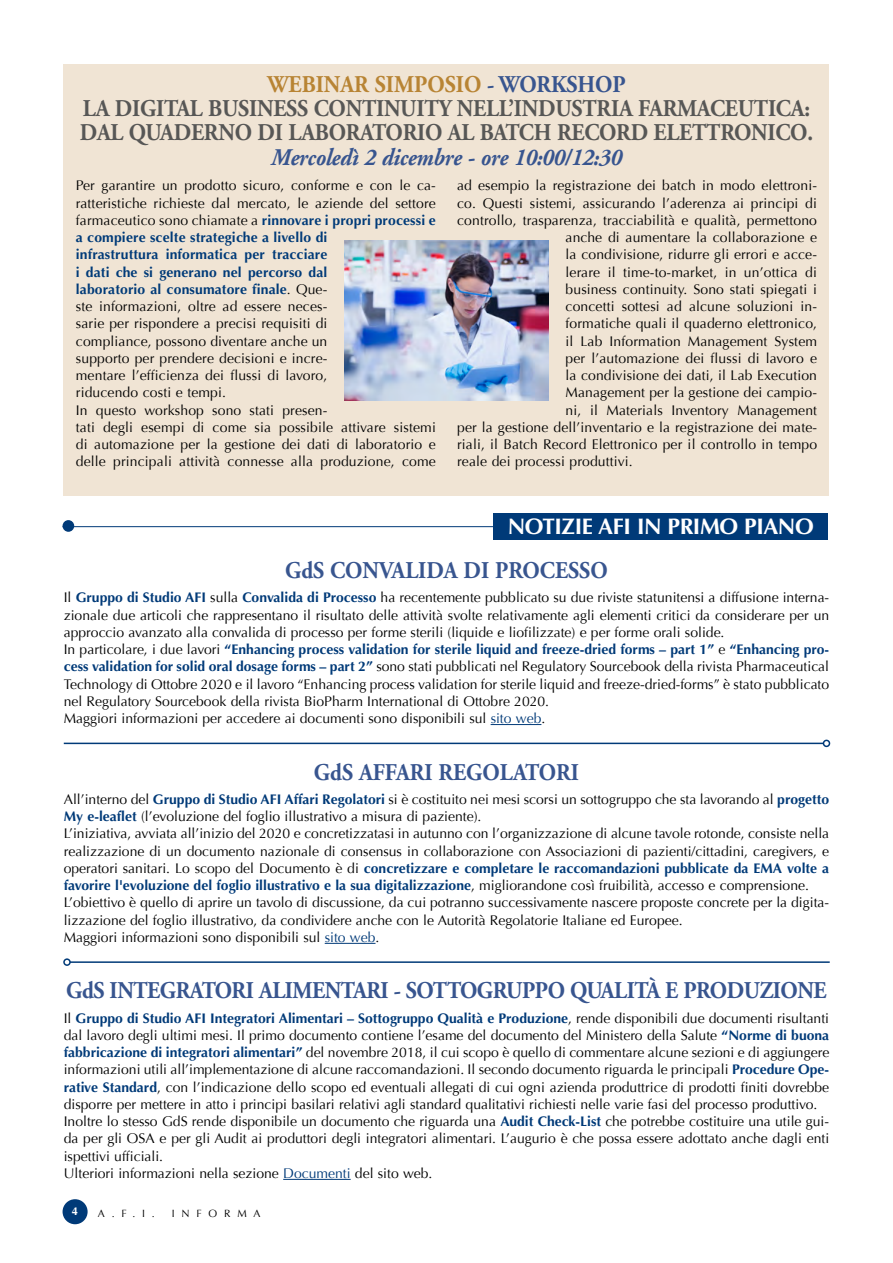
<style>
.page{position:relative;width:893px;height:1263px;background:#fff}
.page>*{position:absolute;margin:0;border:0;box-sizing:border-box;transform-origin:0 0}
.t1{font:700 24px/24px "Adobe Garamond Pro";letter-spacing:-.01em;color:#575756;text-align:center;scale:.92 1}
.t2{font:700 24px "Adobe Garamond Pro";letter-spacing:-.02em;color:#38558f;scale:.92 1}
.t3{font:700 24px "Adobe Garamond Pro";color:#38558f;scale:.92 1}
.t4{font:italic 700 24px "Adobe Garamond";letter-spacing:-.01em;color:#38558f;scale:.92 1}
.t5{font:700 22.5px "Optima";letter-spacing:-.02em;color:#fff}
.t6{font:13.95px/17.2px "Optima";color:#000}
.t7{font:700 11.25px "Optima";color:#fff}
.t8{font:10.5px "Optima";letter-spacing:.65em;color:#000}
.s1{color:#b88434}
.s2{color:#38558f}
.s3{font-weight:700;color:#003a78}
.s4{color:#003a78}
</style>
<div class="page">
<div style="left:63px;top:1199px;width:25px;height:25px;background:#003a78;border-radius:50%"></div>
<div style="left:64px;top:64px;width:765px;height:431px;background:#f0e4d4"></div>
<hr style="left:63px;top:526px;width:540px;height:1px;background:#003a78">
<div style="left:494px;top:513px;width:334px;height:27px;background:#003a78"></div>
<div style="left:63px;top:520px;width:11px;height:12px;background:#003a78;border-radius:50%"></div>
<hr style="left:491px;top:724px;width:50px;height:1px;background:#003a78">
<hr style="left:64px;top:743px;width:759px;height:1px;background:#003a78">
<div style="left:823px;top:740px;width:7px;height:7px;border:2px solid #003a78;border-radius:50%"></div>
<hr style="left:325px;top:943px;width:50px;height:1px;background:#003a78">
<hr style="left:70px;top:961px;width:760px;height:2px;background:#003a78">
<div style="left:63px;top:958px;width:8px;height:8px;border:2px solid #003a78;border-radius:50%"></div>
<hr style="left:283px;top:1179px;width:68px;height:1px;background:#003a78">
<img style="left:344px;top:241px;width:205px;height:160px">
<h1 class="t1" style="left:80px;top:73px;width:799px"><span class="s1">WEBINAR SIMPOSIO</span> <span class="s2">- WORKSHOP<br></span>LA DIGITAL BUSINESS CONTINUITY NELL’INDUSTRIA FARMACEUTICA:<br>DAL QUADERNO DI LABORATORIO AL BATCH RECORD ELETTRONICO.</h1>
<h1 class="t4" style="left:271px;top:144px;width:383px">Mercoledì 2 dicembre - ore 10:00/12:30</h1>
<p class="t6" style="left:76px;top:177px;width:361px">Per garantire un prodotto sicuro, conforme e con le ca&shy;ratteristiche richieste dal mercato, le aziende del settore farmaceutico sono chiamate a <span class="s3">rinnovare i propri processi e a compiere scelte strategiche a livello di<br>infrastruttura informatica per tracciare<br>i dati che si generano nel percorso dal<br>laboratorio al consumatore finale</span>. Que-<br>ste informazioni, oltre ad essere neces-<br>sarie per rispondere a precisi requisiti di<br>compliance, possono diventare anche un<br>supporto per prendere decisioni e incre-<br>mentare l’efficienza dei flussi di lavoro,<br>riducendo costi e tempi.<br>In questo workshop sono stati presen-<br>tati degli esempi di come sia possibile attivare sistemi di automazione per la gestione dei dati di laboratorio e delle principali attività connesse alla produzione, come</p>
<p class="t6" style="left:457px;top:177px;width:361px">ad esempio la registrazione dei batch in modo elettroni-</p>
<p class="t6" style="left:457px;top:194px;width:361px">co. Questi sistemi, assicurando l’aderenza ai principi di</p>
<p class="t6" style="left:457px;top:212px;width:361px">controllo, trasparenza, tracciabilità e qualità, permettono</p>
<p class="t6" style="left:566px;top:229px;width:253px">anche di aumentare la collaborazione e</p>
<p class="t6" style="left:566px;top:246px;width:253px">la condivisione, ridurre gli errori e acce-</p>
<p class="t6" style="left:566px;top:263px;width:253px">lerare il time-to-market, in un’ottica di</p>
<p class="t6" style="left:566px;top:281px;width:253px">business continuity. Sono stati spiegati i</p>
<p class="t6" style="left:566px;top:298px;width:253px">concetti sottesi ad alcune soluzioni in-</p>
<p class="t6" style="left:566px;top:315px;width:253px">formatiche quali il quaderno elettronico,</p>
<p class="t6" style="left:566px;top:332px;width:253px">il Lab Information Management System</p>
<p class="t6" style="left:566px;top:350px;width:253px">per l’automazione dei flussi di lavoro e</p>
<p class="t6" style="left:566px;top:367px;width:253px">la condivisione dei dati, il Lab Execution</p>
<p class="t6" style="left:566px;top:384px;width:253px">Management per la gestione dei campio-</p>
<p class="t6" style="left:566px;top:401px;width:253px">ni, il Materials Inventory Management</p>
<p class="t6" style="left:457px;top:419px;width:361px">per la gestione dell’inventario e la registrazione dei mate-</p>
<p class="t6" style="left:457px;top:436px;width:361px">riali, il Batch Record Elettronico per il controllo in tempo</p>
<p class="t6" style="left:457px;top:453px;width:177px">reale dei processi produttivi.</p>
<h2 class="t5" style="left:508px;top:513px;width:307px">NOTIZIE AFI IN PRIMO PIANO</h2>
<h1 class="t3" style="left:285px;top:556px;width:352px">GdS CONVALIDA DI PROCESSO</h1>
<p class="t6" style="left:64px;top:589px;width:767px">Il <span class="s3">Gruppo di Studio AFI</span> sulla <span class="s3">Convalida di Processo</span> ha recentemente pubblicato su due riviste statunitensi a diffusione interna&shy;zionale due articoli che rappresentano il risultato delle attività svolte relativamente agli elementi critici da considerare per un approccio avanzato alla convalida di processo per forme sterili (liquide e liofilizzate) e per forme orali solide.<br>In particolare, i due lavori <span class="s3">“Enhancing process validation for sterile liquid and freeze-dried forms – part 1”</span> e <span class="s3">“Enhancing pro&shy;cess validation for solid oral dosage forms – part 2”</span> sono stati pubblicati nel Regulatory Sourcebook della rivista Pharmaceutical Technology di Ottobre 2020 e il lavoro “Enhancing process validation for sterile liquid and freeze-dried-forms” è stato pubblicato nel Regulatory Sourcebook della rivista BioPharm International di Ottobre 2020.<br>Maggiori informazioni per accedere ai documenti sono disponibili sul <span class="s4">sito web</span>.</p>
<h1 class="t3" style="left:314px;top:758px;width:290px">GdS AFFARI REGOLATORI</h1>
<p class="t6" style="left:64px;top:791px;width:767px">All’interno del <span class="s3">Gruppo di Studio AFI Affari Regolatori</span> si è costituito nei mesi scorsi un sottogruppo che sta lavorando al <span class="s3">progetto My e-leaflet</span> (l’evoluzione del foglio illustrativo a misura di paziente).<br>L’iniziativa, avviata all’inizio del 2020 e concretizzatasi in autunno con l’organizzazione di alcune tavole rotonde, consiste nella realizzazione di un documento nazionale di consensus in collaborazione con Associazioni di pazienti/cittadini, caregivers, e operatori sanitari. Lo scopo del Documento è di <span class="s3">concretizzare e completare le raccomandazioni pubblicate da EMA volte a favorire l'evoluzione del foglio illustrativo e la sua digitalizzazione</span>, migliorandone così fruibilità, accesso e comprensione.<br>L’obiettivo è quello di aprire un tavolo di discussione, da cui potranno successivamente nascere proposte concrete per la digita&shy;lizzazione del foglio illustrativo, da condividere anche con le Autorità Regolatorie Italiane ed Europee.<br>Maggiori informazioni sono disponibili sul <span class="s4">sito web</span>.</p>
<h1 class="t2" style="left:66px;top:977px;width:828px">GdS INTEGRATORI ALIMENTARI - SOTTOGRUPPO QUALITÀ E PRODUZIONE</h1>
<p class="t6" style="left:64px;top:1009px;width:767px">Il <span class="s3">Gruppo di Studio AFI Integratori Alimentari – Sottogruppo Qualità e Produzione</span>, rende disponibili due documenti risultanti dal lavoro degli ultimi mesi. Il primo documento contiene l’esame del documento del Ministero della Salute <span class="s3">“Norme di buona fabbricazione di integratori alimentari”</span> del novembre 2018, il cui scopo è quello di commentare alcune sezioni e di aggiungere informazioni utili all’implementazione di alcune raccomandazioni. Il secondo documento riguarda le principali <span class="s3">Procedure Ope&shy;rative Standard</span>, con l’indicazione dello scopo ed eventuali allegati di cui ogni azienda produttrice di prodotti finiti dovrebbe disporre per mettere in atto i principi basilari relativi agli standard qualitativi richiesti nelle varie fasi del processo produttivo.<br>Inoltre lo stesso GdS rende disponibile un documento che riguarda una <span class="s3">Audit Check-List</span> che potrebbe costituire una utile gui&shy;da per gli OSA e per gli Audit ai produttori degli integratori alimentari. L’augurio è che possa essere adottato anche dagli enti ispettivi ufficiali.<br>Ulteriori informazioni nella sezione <span class="s4">Documenti</span> del sito web.</p>
<p class="t7" style="left:72px;top:1205px;width:8px">4</p>
<p class="t8" style="left:98px;top:1207px;width:58px">A.F.I.</p>
<p class="t8" style="left:172px;top:1207px;width:90px">INFORMA</p>
</div>
